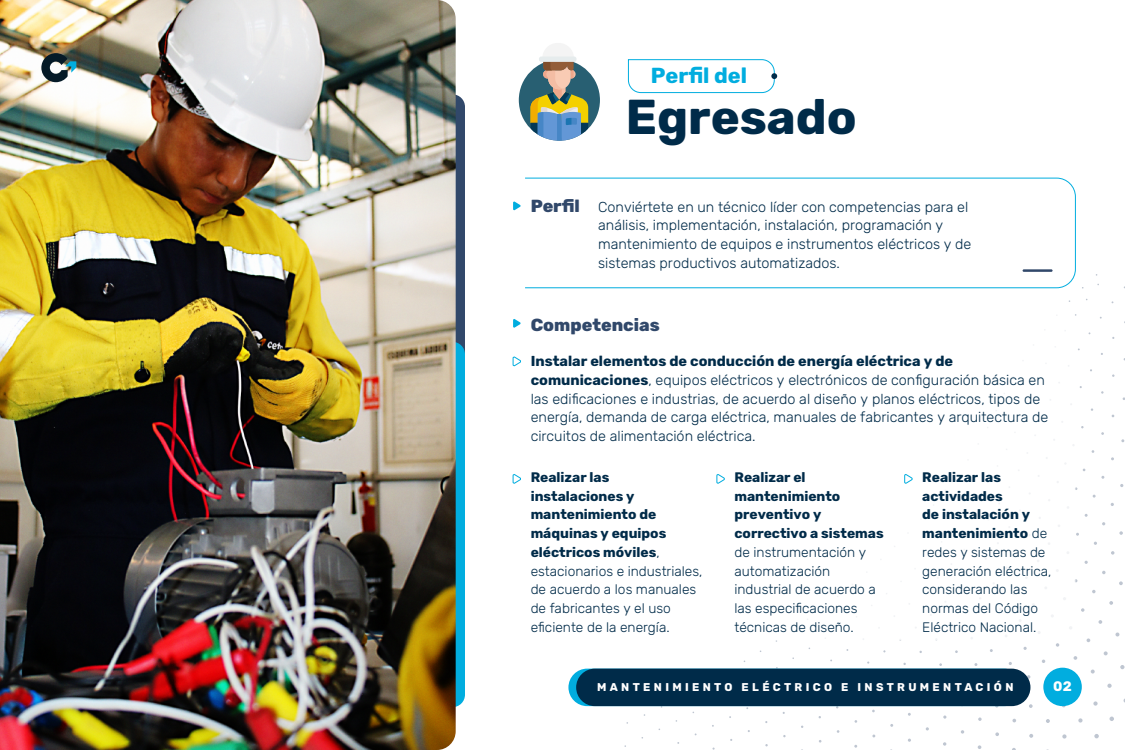
<style>
.page{position:relative;width:1125px;height:750px;background:#fff}
.page>*{position:absolute;margin:0;border:0;box-sizing:border-box;transform-origin:0 0}
.t1{font:700 48.75px "Rubik";color:#002b49}
.t2{font:700 21.62px "Rubik";color:#01addf}
.t3{font:800 17.5px "Rubik";color:#31486a}
.t4{font:300 14.38px/18.8px "Rubik";color:#002b49}
.t5{font:300 13.75px/18.8px "Rubik";color:#002b49}
.t6{font:700 13.75px/18.8px "Rubik";color:#002b49}
.t7{font:700 13.75px "Rubik";color:#fff}
.t8{font:700 11.25px "Rubik";letter-spacing:.3em;color:#fff}
.s1{font-weight:700}
</style>
<div class="page">
<svg style="left:1110px;top:717px;width:4px;height:4px"></svg>
<svg style="left:1107px;top:684px;width:5px;height:4px"></svg>
<svg style="left:1120px;top:665px;width:5px;height:4px"></svg>
<svg style="left:1104px;top:651px;width:4px;height:4px"></svg>
<svg style="left:1115px;top:633px;width:4px;height:4px"></svg>
<svg style="left:1099px;top:620px;width:3px;height:4px"></svg>
<svg style="left:1109px;top:601px;width:4px;height:4px"></svg>
<svg style="left:1119px;top:581px;width:4px;height:4px"></svg>
<svg style="left:1102px;top:571px;width:4px;height:3px"></svg>
<svg style="left:1119px;top:531px;width:4px;height:4px"></svg>
<svg style="left:626px;top:274px;width:471px;height:450px"></svg>
<svg style="left:626px;top:306px;width:449px;height:334px"></svg>
<div style="left:214px;top:94px;width:251px;height:366px;background:#31486a;border-radius:12px"></div>
<div style="left:214px;top:342px;width:251px;height:365px;background:#01addf;border-radius:12px"></div>
<img style="left:0;top:0;width:456px;height:750px">
<svg style="left:41px;top:53px;width:35px;height:29px"></svg>
<svg style="left:628px;top:59px;width:149px;height:34px"></svg>
<svg style="left:512px;top:357px;width:9px;height:10px"></svg>
<svg style="left:513px;top:319px;width:8px;height:9px"></svg>
<svg style="left:513px;top:201px;width:8px;height:10px"></svg>
<svg style="left:512px;top:474px;width:9px;height:10px"></svg>
<svg style="left:716px;top:474px;width:9px;height:10px"></svg>
<svg style="left:904px;top:474px;width:9px;height:10px"></svg>
<div style="left:576px;top:669px;width:454px;height:37px;background:#002b49;border-radius:19px"></div>
<div style="left:1043px;top:668px;width:39px;height:38px;background:#01addf;border-radius:50%"></div>
<svg style="left:525px;top:177px;width:551px;height:111px"></svg>
<div style="left:519px;top:59px;width:81px;height:82px;background:#285f72;border-radius:50%"></div>
<hr style="left:1023px;top:269px;width:30px;height:3px;background:#31486a">
<svg style="left:531px;top:43px;width:57px;height:98px"></svg>
<div style="left:539px;top:57px;width:37px;height:5px;background:#e6eced;border-radius:2px"></div>
<h2 class="t2" style="left:651px;top:63px;width:98px">Perfil del</h2>
<h1 class="t1" style="left:626px;top:89px;width:232px">Egresado</h1>
<p class="t3" style="left:531px;top:197px;width:51px">Perfil</p>
<p class="t4" style="left:598px;top:198px;width:375px">Conviértete en un técnico líder con competencias para el análisis, implementación, instalación, programación y mantenimiento de equipos e instrumentos eléctricos y de sistemas productivos automatizados.</p>
<p class="t3" style="left:531px;top:315px;width:131px">Competencias</p>
<p class="t4" style="left:531px;top:352px;width:519px"><span class="s1">Instalar elementos de conducción de energía eléctrica y de comunicaciones</span>, equipos eléctricos y electrónicos de configuración básica en las edificaciones e industrias, de acuerdo al diseño y planos eléctricos, tipos de energía, demanda de carga eléctrica, manuales de fabricantes y arquitectura de circuitos de alimentación eléctrica.</p>
<p class="t5" style="left:531px;top:468px;width:173px"><span class="s1">Realizar las instalaciones y mantenimiento de máquinas y equipos eléctricos móviles</span>, estacionarios e industriales, de acuerdo a los manuales de fabricantes y el uso eficiente de la energía.</p>
<p class="t6" style="left:734px;top:468px;width:151px">Realizar el mantenimiento preventivo y correctivo a sistemas</p>
<p class="t5" style="left:734px;top:543px;width:143px">de instrumentación y automatización industrial de acuerdo a las especificaciones técnicas de diseño.</p>
<p class="t5" style="left:922px;top:468px;width:131px"><span class="s1">Realizar las actividades<br>de instalación y mantenimiento</span> de redes y sistemas de generación eléctrica, considerando las normas del Código<br>Eléctrico Nacional.</p>
<p class="t8" style="left:597px;top:681px;width:418px">MANTENIMIENTO ELÉCTRICO E INSTRUMENTACIÓN</p>
<p class="t7" style="left:1053px;top:678px;width:20px">02</p>
</div>
